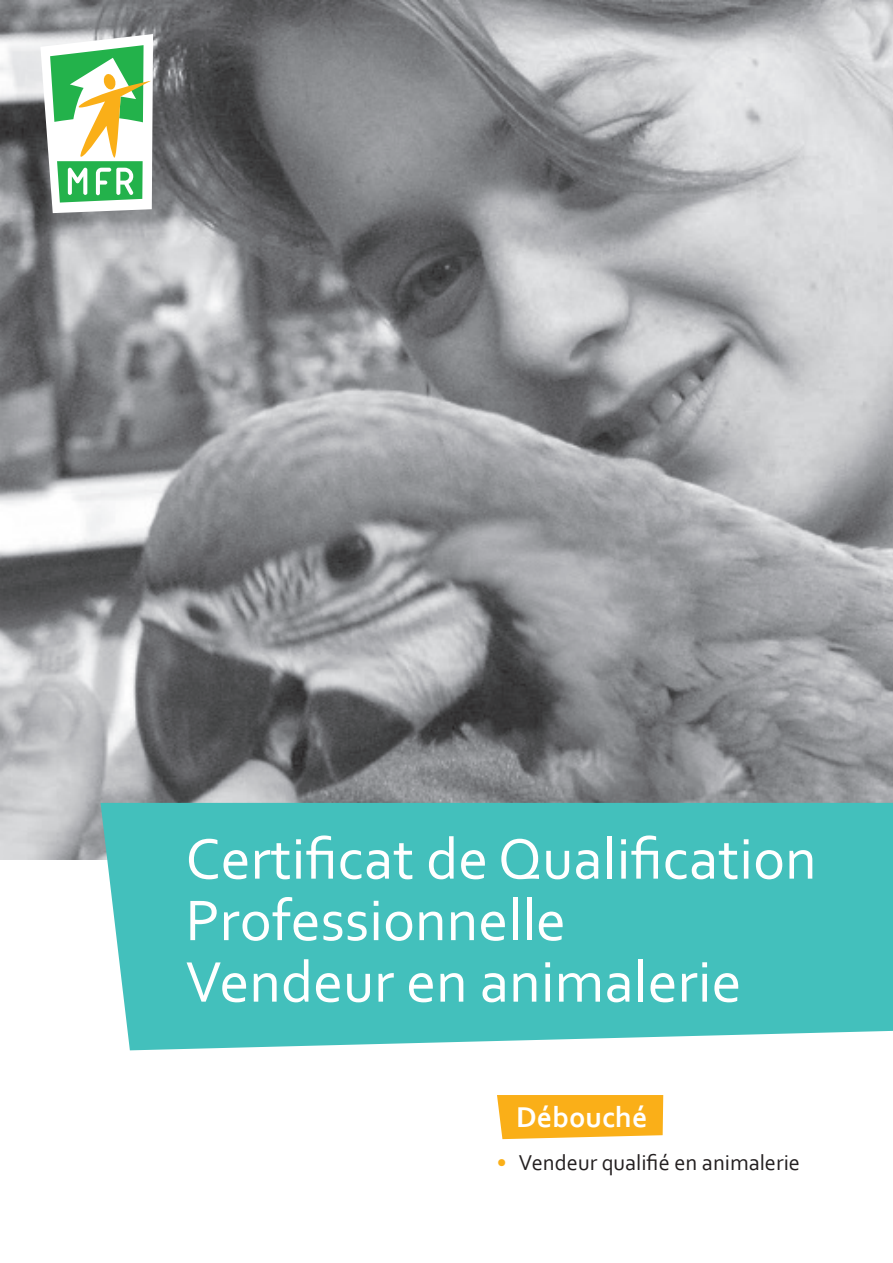
<style>
.page{position:relative;width:893px;height:1263px;background:#fff}
.page>*{position:absolute;margin:0;border:0;box-sizing:border-box;transform-origin:0 0}
.t1{font:60px/61.5px "Corbel";color:#fff}
.t2{font:700 30px "Corbel";color:#fff}
.t3{font:22.5px "Corbel";color:#231f20}
.s1{color:#faaf18}
</style>
<div class="page">
<img style="left:0;top:0;width:893px;height:859px">
<svg style="left:101px;top:803px;width:792px;height:247px;background:#4fc3c0"></svg>
<svg style="left:40px;top:34px;width:113px;height:179px"></svg>
<svg style="left:497px;top:1095px;width:166px;height:44px;background:#fab325"></svg>
<p class="t1" style="left:185px;top:826px;width:633px">Certificat de Qualification<br>Professionnelle<br>Vendeur en animalerie</p>
<p class="t2" style="left:516px;top:1098px;width:133px">Débouché</p>
<p class="t3" style="left:497px;top:1149px;width:305px"><span class="s1">•</span> Vendeur qualifié en animalerie</p>
</div>
